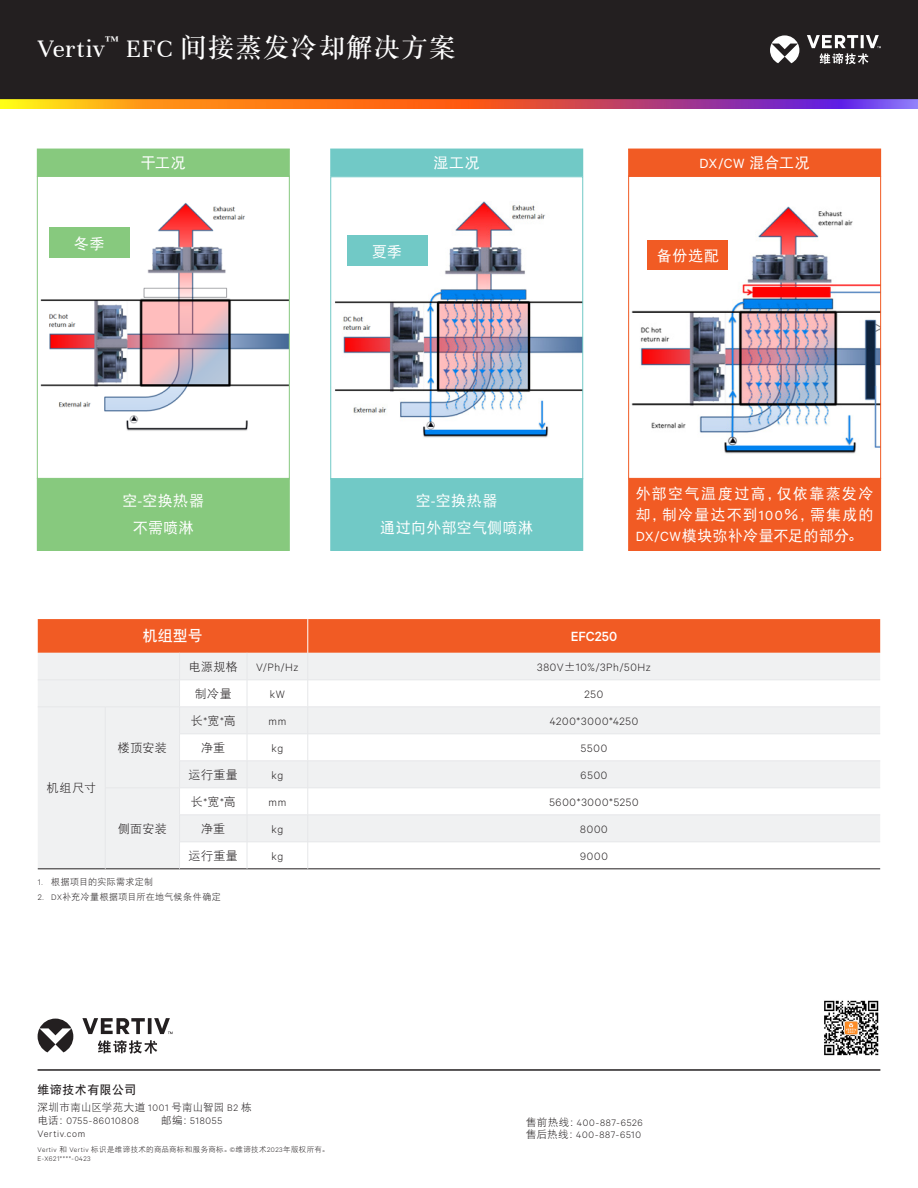
<style>
.page{position:relative;width:918px;height:1188px;background:#fff}
.page>*{position:absolute;margin:0;border:0;box-sizing:border-box;transform-origin:0 0}
.Vertiv_Header_Small{font:27px "DF Song GB W7";letter-spacing:.025em;color:#fff}
.t1{font:15px/21px "DF Hei GB W5";letter-spacing:.045em;color:#fff;text-align:justify}
.t2{font:15px "DF Hei GB W5";letter-spacing:.02em;color:#fff}
.t3{font:15px "Calibre";color:#fff}
.t4{font:500 15px "Calibre";color:#fff}
.t5{font:15px "DFP Hei W7";color:#fff}
.t6{font:300 12px "Calibre";letter-spacing:.065em;color:#231f20}
.t7{font:12px "DF Hei GB W3";letter-spacing:.035em;color:#231f20}
.t8{font:12px "DF Hei GB W7";letter-spacing:.035em;color:#231f20}
.t9{font:300 10.5px "Calibre";letter-spacing:.065em;color:#231f20}
.t10{font:10.5px "DF Hei GB W3";letter-spacing:.01em;color:#231f20}
.t11{font:9px "DF Hei GB W3";letter-spacing:.04em;color:#231f20}
.t12{font:7.5px "DF Hei GB W3";letter-spacing:.045em;color:#231f20}
.t13{font:300 7.5px "Calibre";letter-spacing:.075em;color:#231f20}
.s1{font-family:"Unna"}
.s2{font-family:"Calibre"}
.s3{font-family:"DF Hei GB W5"}
.s4{font-family:"DF Hei GB W3";font-weight:400}
.s5{font-family:"Calibre";font-weight:300}
.s6{font-family:"DFP Hei W3";font-weight:400}
</style>
<div class="page">
<div style="left:0;top:0;width:918px;height:107px;background:#231f20"></div>
<img style="left:0;top:99px;width:918px;height:9px">
<svg style="left:770px;top:35px;width:111px;height:29px"></svg>
<img style="left:824px;top:1000px;width:55px;height:56px">
<hr style="left:38px;top:1069px;width:842px;height:2px;background:#231f20">
<img style="left:40px;top:202px;width:248px;height:229px">
<div style="left:49px;top:227px;width:80px;height:31px;background:#87c97e"></div>
<div style="left:37px;top:479px;width:252px;height:71px;background:#87c97e"></div>
<div style="left:37px;top:478px;width:253px;height:73px;border:1px solid #87c97e"></div>
<div style="left:37px;top:149px;width:252px;height:27px;background:#87c97e"></div>
<div style="left:37px;top:176px;width:253px;height:303px;border:1px solid #87c97e"></div>
<img style="left:335px;top:202px;width:246px;height:236px">
<div style="left:347px;top:235px;width:80px;height:31px;background:#71c9c6"></div>
<div style="left:331px;top:479px;width:252px;height:71px;background:#71c9c6"></div>
<div style="left:330px;top:478px;width:253px;height:73px;border:1px solid #71c9c6"></div>
<div style="left:331px;top:149px;width:252px;height:27px;background:#71c9c6"></div>
<div style="left:330px;top:176px;width:253px;height:303px;border:1px solid #71c9c6"></div>
<img style="left:631px;top:206px;width:248px;height:248px">
<div style="left:648px;top:240px;width:80px;height:29px;background:#f15b24"></div>
<div style="left:629px;top:479px;width:252px;height:71px;background:#f15b24"></div>
<div style="left:628px;top:478px;width:253px;height:73px;border:1px solid #f15b24"></div>
<div style="left:629px;top:149px;width:252px;height:27px;background:#f15b24"></div>
<div style="left:628px;top:176px;width:253px;height:303px;border:1px solid #f15b24"></div>
<hr style="left:38px;top:869px;width:67px;height:1px;background:#231f20">
<hr style="left:105px;top:869px;width:75px;height:1px;background:#231f20">
<hr style="left:180px;top:869px;width:67px;height:1px;background:#231f20">
<hr style="left:247px;top:869px;width:61px;height:1px;background:#231f20">
<hr style="left:308px;top:869px;width:572px;height:1px;background:#231f20">
<svg style="left:38px;top:619px;width:842px;height:250px"></svg>
<hr style="left:308px;top:619px;width:1px;height:34px;background:#fff">
<svg style="left:98px;top:1040px;width:59px;height:14px"></svg>
<svg style="left:82px;top:1018px;width:91px;height:16px"></svg>
<svg style="left:38px;top:1019px;width:35px;height:33px"></svg>
<p class="Vertiv_Header_Small" style="left:38px;top:33px;width:419px"><span class="s1">Vertiv</span><sup>™</sup> <span class="s1">EFC</span> 间接蒸发冷却解决方案</p>
<p class="t1" style="left:74px;top:232px;width:32px">冬季</p>
<p class="t1" style="left:141px;top:152px;width:47px">干工况</p>
<p class="t1" style="left:123px;top:490px;width:83px">空<span class="s2">-</span>空换热器</p>
<p class="t1" style="left:133px;top:517px;width:63px">不需喷淋</p>
<p class="t1" style="left:372px;top:241px;width:31px">夏季</p>
<p class="t1" style="left:434px;top:152px;width:48px">湿工况</p>
<p class="t1" style="left:416px;top:490px;width:83px">空<span class="s2">-</span>空换热器</p>
<p class="t2" style="left:380px;top:520px;width:154px">通过向外部空气侧喷淋</p>
<p class="t3" style="left:699px;top:154px;width:112px">DX/CW <span class="s3">混合工况</span></p>
<p class="t1" style="left:657px;top:245px;width:64px">备份选配</p>
<p class="t1" style="left:636px;top:483px;width:239px">外部空气温度过高，仅依靠蒸发冷却，制冷量达不到<span class="s2">100</span>％，需集成的<span class="s2">DX/CW</span>模块弥补冷量不足的部分。</p>
<p class="t7" style="left:47px;top:781px;width:51px">机组尺寸</p>
<p class="t5" style="left:143px;top:628px;width:61px">机组型号</p>
<p class="t4" style="left:571px;top:628px;width:48px">EFC250</p>
<p class="t7" style="left:189px;top:660px;width:51px">电源规格</p>
<p class="t6" style="left:256px;top:660px;width:44px">V/Ph/Hz</p>
<p class="t6" style="left:537px;top:660px;width:115px">380V<span class="s4">±</span>10%/3Ph/50Hz</p>
<p class="t7" style="left:195px;top:687px;width:39px">制冷量</p>
<p class="t6" style="left:270px;top:687px;width:17px">kW</p>
<p class="t6" style="left:585px;top:687px;width:20px">250</p>
<p class="t7" style="left:118px;top:741px;width:51px">楼顶安装</p>
<p class="t7" style="left:118px;top:822px;width:51px">侧面安装</p>
<p class="t7" style="left:191px;top:714px;width:47px">长<span class="s5">*</span>宽<span class="s5">*</span>高</p>
<p class="t6" style="left:268px;top:714px;width:19px">mm</p>
<p class="t6" style="left:550px;top:714px;width:90px">4200*3000*4250</p>
<p class="t7" style="left:201px;top:741px;width:26px">净重</p>
<p class="t6" style="left:272px;top:741px;width:13px">kg</p>
<p class="t6" style="left:581px;top:741px;width:28px">5500</p>
<p class="t7" style="left:189px;top:768px;width:51px">运行重量</p>
<p class="t6" style="left:272px;top:768px;width:13px">kg</p>
<p class="t6" style="left:581px;top:768px;width:28px">6500</p>
<p class="t7" style="left:191px;top:795px;width:47px">长<span class="s5">*</span>宽<span class="s5">*</span>高</p>
<p class="t6" style="left:268px;top:795px;width:19px">mm</p>
<p class="t6" style="left:549px;top:795px;width:91px">5600*3000*5250</p>
<p class="t7" style="left:201px;top:822px;width:26px">净重</p>
<p class="t6" style="left:272px;top:822px;width:13px">kg</p>
<p class="t6" style="left:580px;top:822px;width:29px">8000</p>
<p class="t7" style="left:189px;top:849px;width:51px">运行重量</p>
<p class="t6" style="left:272px;top:849px;width:13px">kg</p>
<p class="t6" style="left:580px;top:849px;width:29px">9000</p>
<p class="t11" style="left:38px;top:877px;width:117px"><span class="s5">1.</span> 根据项目的实际需求定制</p>
<p class="t11" style="left:38px;top:892px;width:184px"><span class="s5">2. DX</span>补充冷量根据项目所在地气候条件确定</p>
<p class="t8" style="left:38px;top:1083px;width:100px">维谛技术有限公司</p>
<p class="t10" style="left:38px;top:1102px;width:216px">深圳市南山区学苑大道 <span class="s5">1001</span> 号南山智园 <span class="s5">B2</span> 栋</p>
<p class="t9" style="left:38px;top:1115px;width:186px"><span class="s4">电话：</span>0755-86010808<span class="s4">　　邮编：</span>518055</p>
<p class="t9" style="left:38px;top:1127px;width:49px">Vertiv.com</p>
<p class="t12" style="left:38px;top:1145px;width:293px"><span class="s5">Vertiv</span> 和 <span class="s5">Vertiv</span> 标识是维谛技术的商品商标和服务商标。<span class="s5">©</span>维谛技术<span class="s5">2023</span>年版权所有。</p>
<p class="t13" style="left:38px;top:1154px;width:55px">E-X621****-0423</p>
<p class="t9" style="left:526px;top:1116px;width:118px"><span class="s6">售前热线：</span>400-887-6526</p>
<p class="t9" style="left:526px;top:1129px;width:117px"><span class="s6">售后热线：</span>400-887-6510</p>
</div>
